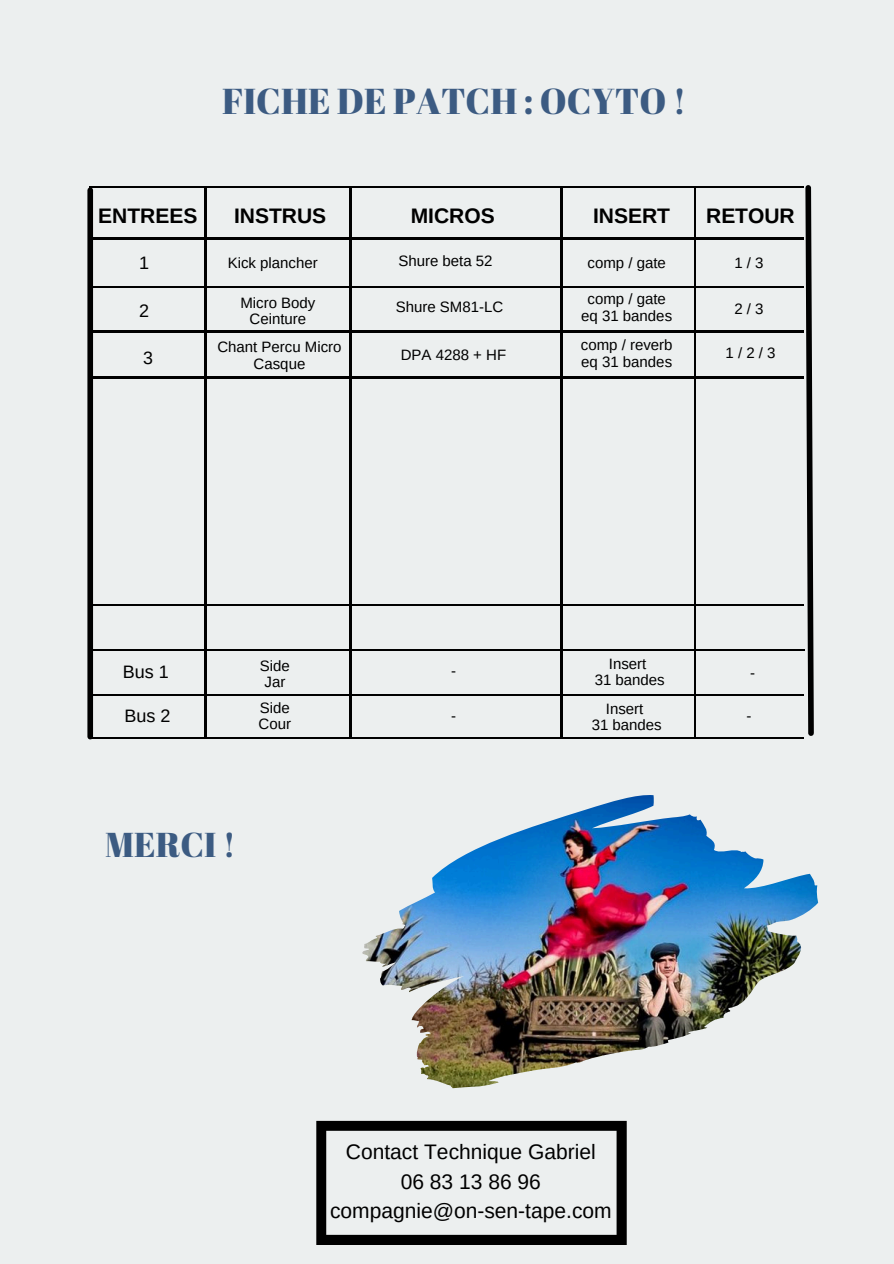
<style>
.page{position:relative;width:894px;height:1264px;background:#fff}
.page>*{position:absolute;margin:0;border:0;box-sizing:border-box;transform-origin:0 0}
.t1{font:36px "Abril Fatface";color:#3c5b82}
.t2{font:34.5px "Abril Fatface";color:#3c5b82}
.t3{font:21px/29.2px "Arimo";color:#000;text-align:center}
.t4{font:700 21px "Arimo";color:#000}
.t5{font:18px "Arimo";color:#000}
.t6{font:17.7px "Arimo";color:#000}
.t7{font:15px/16.6px "Arimo";color:#000;text-align:center}
</style>
<div class="page">
<div style="left:0;top:0;width:893px;height:1263px;background:#ecefef"></div>
<svg style="left:316px;top:1120px;width:310px;height:124px"></svg>
<hr style="left:89px;top:186px;width:715px;height:2px;background:#000">
<hr style="left:89px;top:737px;width:715px;height:1px;background:#000">
<hr style="left:89px;top:376px;width:715px;height:2px;background:#000">
<hr style="left:89px;top:330px;width:715px;height:2px;background:#000">
<hr style="left:89px;top:286px;width:715px;height:2px;background:#000">
<hr style="left:89px;top:238px;width:715px;height:1px;background:#000">
<hr style="left:694px;top:187px;width:1px;height:550px;background:#000">
<hr style="left:204px;top:187px;width:2px;height:550px;background:#000">
<hr style="left:349px;top:187px;width:2px;height:550px;background:#000">
<hr style="left:560px;top:187px;width:2px;height:551px;background:#000">
<hr style="left:88px;top:604px;width:715px;height:2px;background:#000">
<hr style="left:90px;top:649px;width:714px;height:2px;background:#000">
<hr style="left:88px;top:694px;width:715px;height:2px;background:#000">
<div style="left:87px;top:190px;width:6px;height:546px;background:#000"></div>
<svg style="left:802px;top:185px;width:12px;height:551px"></svg>
<img style="left:362px;top:795px;width:455px;height:293px">
<p class="t1" style="left:222px;top:76px;width:466px">FICHE DE PATCH : OCYTO !</p>
<h2 class="t4" style="left:98px;top:204px;width:101px">ENTREES</h2>
<h2 class="t4" style="left:234px;top:204px;width:94px">INSTRUS</h2>
<h2 class="t4" style="left:410px;top:204px;width:85px">MICROS</h2>
<h2 class="t4" style="left:593px;top:204px;width:78px">INSERT</h2>
<h2 class="t4" style="left:706px;top:204px;width:90px">RETOUR</h2>
<p class="t5" style="left:139px;top:253px;width:12px">1</p>
<p class="t5" style="left:139px;top:301px;width:12px">2</p>
<p class="t7" style="left:398px;top:252px;width:96px">Shure beta 52</p>
<h1 class="t7" style="left:395px;top:299px;width:109px">Shure SM81-LC</h1>
<p class="t7" style="left:400px;top:347px;width:107px">DPA 4288 + HF</p>
<p class="t7" style="left:228px;top:254px;width:91px">Kick plancher</p>
<p class="t7" style="left:240px;top:294px;width:76px">Micro Body<br>Ceinture</p>
<p class="t7" style="left:217px;top:338px;width:126px">Chant Percu Micro</p>
<p class="t7" style="left:253px;top:355px;width:53px">Casque</p>
<p class="t7" style="left:734px;top:254px;width:31px">1 / 3</p>
<p class="t7" style="left:734px;top:301px;width:31px">2 / 3</p>
<p class="t7" style="left:725px;top:345px;width:51px">1 / 2 / 3</p>
<p class="t7" style="left:587px;top:255px;width:80px">comp / gate</p>
<p class="t7" style="left:587px;top:290px;width:80px">comp / gate</p>
<p class="t7" style="left:581px;top:307px;width:92px">eq 31 bandes</p>
<h4 class="t7" style="left:580px;top:336px;width:93px">comp / reverb</h4>
<p class="t7" style="left:581px;top:353px;width:92px">eq 31 bandes</p>
<p class="t6" style="left:143px;top:348px;width:11px">3</p>
<p class="t5" style="left:123px;top:662px;width:47px">Bus 1</p>
<p class="t5" style="left:124px;top:705px;width:47px">Bus 2</p>
<p class="t7" style="left:260px;top:657px;width:32px">Side</p>
<p class="t7" style="left:264px;top:674px;width:22px">Jar</p>
<p class="t7" style="left:260px;top:699px;width:32px">Side</p>
<p class="t7" style="left:258px;top:716px;width:34px">Cour</p>
<h3 class="t2" style="left:105px;top:820px;width:132px">MERCI !</h3>
<p class="t7" style="left:451px;top:663px;width:6px">-</p>
<p class="t7" style="left:451px;top:708px;width:6px">-</p>
<p class="t7" style="left:608px;top:655px;width:39px">Insert</p>
<h5 class="t7" style="left:594px;top:672px;width:72px">31 bandes</h5>
<p class="t7" style="left:605px;top:700px;width:39px">Insert</p>
<p class="t7" style="left:591px;top:717px;width:72px">31 bandes</p>
<p class="t7" style="left:749px;top:664px;width:6px">-</p>
<h4 class="t7" style="left:746px;top:707px;width:6px">-</h4>
<h1 class="t3" style="left:330px;top:1137px;width:283px">Contact Technique Gabriel<br>06 83 13 86 96 compagnie@on-sen-tape.com</h1>
</div>
